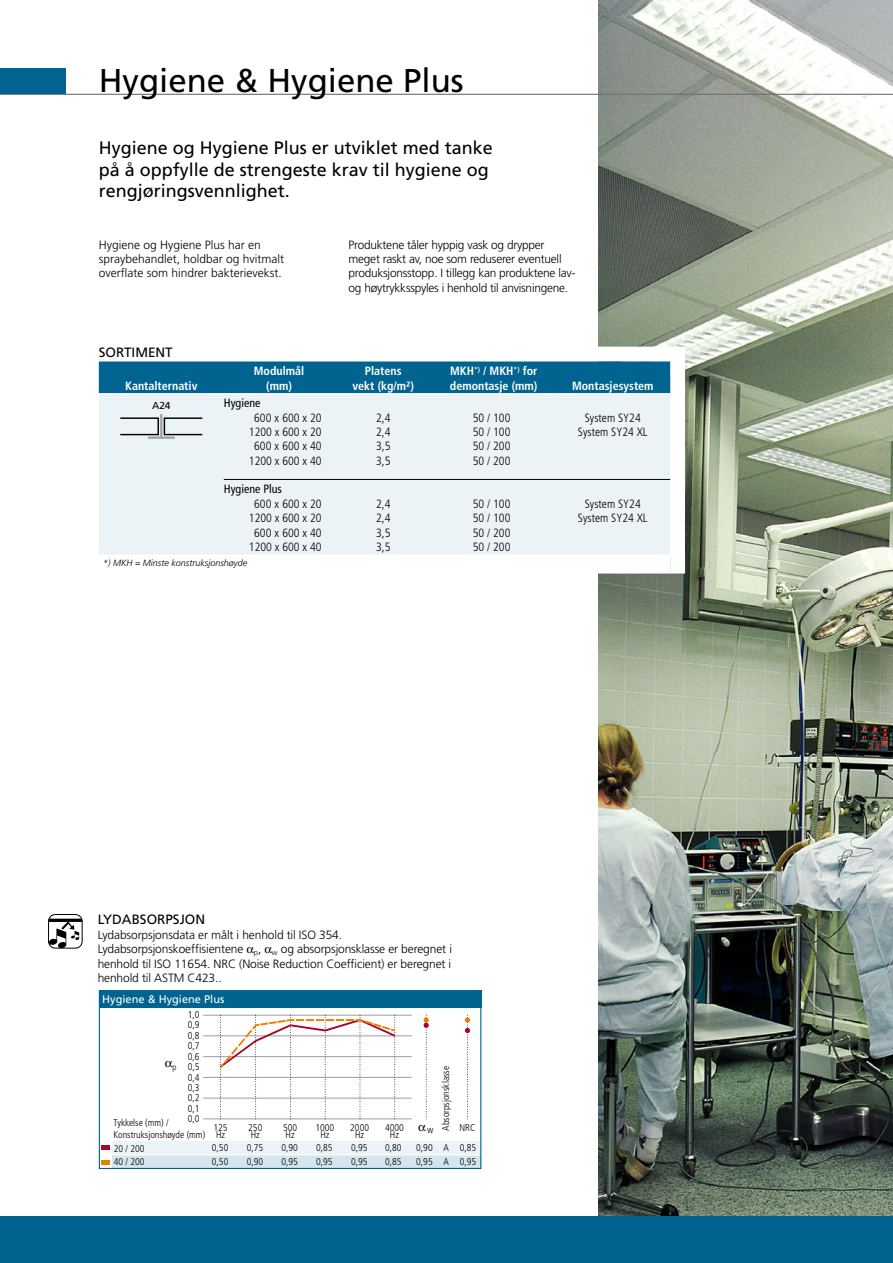
<style>
.page{position:relative;width:893px;height:1263px;background:#fff}
.page>*{position:absolute;margin:0;border:0;box-sizing:border-box;transform-origin:0 0}
.t1{font:33px "Frutiger";color:#000}
.t2{font:18px/21.6px "Frutiger";color:#000}
.t3{font:13.5px "Frutiger";color:#000}
.t4{font:300 12px/14.4px "Frutiger";letter-spacing:-.01em;color:#000}
.t5{font:300 condensed 12px/14.4px "Frutiger";color:#000;text-align:center}
.t6{font:700 condensed 12px/14.4px "Frutiger";color:#fff;text-align:center}
.t7{font:condensed 12px "Frutiger";color:#000}
.t8{font:11.1px "Frutiger";color:#fff}
.t9{font:10.2px "Frutiger";color:#000}
.t10{font:300 condensed 9.75px/10.4px "Frutiger";color:#000}
.t11{font:italic 300 9px "Frutiger";color:#000}
.t12{font:300 condensed 8.55px "Frutiger";color:#000}
</style>
<div class="page">
<img style="left:598px;top:0;width:295px;height:1216px">
<svg style="left:206px;top:1141px;width:273px;height:26px;background:#e1edf3"></svg>
<hr style="left:203px;top:1015px;width:209px;height:1px;background:#9c9e9f">
<hr style="left:203px;top:1098px;width:209px;height:1px;background:#9c9e9f">
<hr style="left:203px;top:1119px;width:209px;height:1px;background:#9c9e9f">
<hr style="left:203px;top:1036px;width:209px;height:1px;background:#9c9e9f">
<hr style="left:203px;top:1056px;width:209px;height:1px;background:#9c9e9f">
<hr style="left:203px;top:1077px;width:209px;height:1px;background:#9c9e9f">
<svg style="left:218px;top:1015px;width:179px;height:105px"></svg>
<svg style="left:465px;top:1015px;width:5px;height:105px"></svg>
<div style="left:112px;top:1141px;width:94px;height:14px;background:#ebf3f7"></div>
<div style="left:112px;top:1155px;width:94px;height:14px;background:#d4e5ee"></div>
<hr style="left:112px;top:1154px;width:94px;height:1px;background:#fff">
<div style="left:101px;top:1145px;width:8px;height:5px;background:#a70529"></div>
<div style="left:101px;top:1160px;width:8px;height:5px;background:#eb7d00"></div>
<div style="left:99px;top:991px;width:382px;height:17px;background:#006390"></div>
<div style="left:99px;top:991px;width:382px;height:178px;border:1px solid #006390"></div>
<svg style="left:49px;top:915px;width:33px;height:33px"></svg>
<div style="left:48px;top:914px;width:34px;height:34px;border:1px solid #000;border-radius:7px"></div>
<svg style="left:48px;top:919px;width:34px;height:29px"></svg>
<hr style="left:0;top:94px;width:893px;height:1px;background:#6f7072">
<svg style="left:99px;top:347px;width:586px;height:15px"></svg>
<div style="left:99px;top:395px;width:571px;height:160px;background:#ebf3f7"></div>
<div style="left:670px;top:394px;width:15px;height:161px;background:#fff"></div>
<svg style="left:99px;top:362px;width:586px;height:33px;background:#146f98"></svg>
<svg style="left:598px;top:555px;width:87px;height:19px"></svg>
<div style="left:164px;top:417px;width:39px;height:18px;border:1px solid #000"></div>
<div style="left:120px;top:417px;width:39px;height:18px;border:1px solid #000"></div>
<svg style="left:149px;top:437px;width:25px;height:1px"></svg>
<hr style="left:160px;top:414px;width:2px;height:24px;background:#9c9e9f">
<hr style="left:224px;top:479px;width:446px;height:1px;background:#000">
<div style="left:0;top:68px;width:66px;height:26px;background:#006390"></div>
<div style="left:0;top:1216px;width:893px;height:47px;background:#006390"></div>
<svg style="left:423px;top:1015px;width:6px;height:105px"></svg>
<h1 class="t1" style="left:99px;top:67px;width:366px">Hygiene &amp; Hygiene Plus</h1>
<h2 class="t2" style="left:99px;top:138px;width:395px">Hygiene og Hygiene Plus er utviklet med tanke på å oppfylle de strengeste krav til hygiene og rengjøringsvennlighet.</h2>
<p class="t4" style="left:99px;top:238px;width:187px">Hygiene og Hygiene Plus har en spraybehandlet, holdbar og hvitmalt overflate som hindrer bakterievekst.</p>
<p class="t4" style="left:349px;top:238px;width:228px">Produktene tåler hyppig vask og drypper meget raskt av, noe som reduserer eventuell produksjonsstopp. I tillegg kan produktene lav&shy;og høytrykksspyles i henhold til anvisningene.</p>
<p class="t3" style="left:99px;top:347px;width:75px">SORTIMENT</p>
<p class="t6" style="left:125px;top:379px;width:74px">Kantalternativ</p>
<p class="t6" style="left:254px;top:365px;width:52px">Modulmål (mm)</p>
<p class="t6" style="left:352px;top:365px;width:63px">Platens vekt (kg/m²)</p>
<p class="t6" style="left:450px;top:365px;width:89px;text-align:left">MKH<sup>*)</sup> / MKH<sup>*)</sup> for demontasje (mm)</p>
<p class="t9" style="left:152px;top:402px;width:20px">A24</p>
<p class="t7" style="left:224px;top:398px;width:38px">Hygiene</p>
<p class="t5" style="left:249px;top:411px;width:74px">600 x 600 x 20<br>1200 x 600 x 20<br>600 x 600 x 40<br>1200 x 600 x 40</p>
<p class="t7" style="left:224px;top:484px;width:60px">Hygiene Plus</p>
<p class="t5" style="left:249px;top:497px;width:74px">600 x 600 x 20<br>1200 x 600 x 20<br>600 x 600 x 40<br>1200 x 600 x 40</p>
<p class="t11" style="left:103px;top:560px;width:146px">*) MKH = Minste konstruksjonshøyde</p>
<p class="t5" style="left:376px;top:411px;width:16px;text-align:justify">2,4<br>2,4<br>3,5<br>3,5</p>
<p class="t5" style="left:376px;top:497px;width:16px;text-align:justify">2,4<br>2,4<br>3,5<br>3,5</p>
<p class="t5" style="left:473px;top:411px;width:39px;text-align:justify">50 / 100<br>50 / 100<br>50 / 200<br>50 / 200</p>
<p class="t5" style="left:473px;top:497px;width:39px;text-align:justify">50 / 100<br>50 / 100<br>50 / 200<br>50 / 200</p>
<p class="t6" style="left:572px;top:379px;width:83px">Montasjesystem</p>
<p class="t5" style="left:578px;top:411px;width:71px">System SY24<br>System SY24 XL</p>
<p class="t5" style="left:578px;top:497px;width:71px">System SY24<br>System SY24 XL</p>
<p class="t3" style="left:98px;top:914px;width:109px">LYDABSORPSJON</p>
<p class="t4" style="left:98px;top:928px;width:356px">Lydabsorpsjonsdata er målt i henhold til ISO 354.<br>Lydabsorpsjonskoeffisientene <sub>p</sub>, <sub>w</sub> og absorpsjonsklasse er beregnet i henhold til ISO 11654. NRC (Noise Reduction Coefficient) er beregnet i henhold til ASTM C423..</p>
<p class="t8" style="left:102px;top:995px;width:124px">Hygiene &amp; Hygiene Plus</p>
<p class="t10" style="left:188px;top:1010px;width:13px;text-align:justify">1,0<br>0,9<br>0,8<br>0,7<br>0,6<br>0,5<br>0,4<br>0,3<br>0,2<br>0,1<br>0,0</p>
<p class="t12" style="left:172px;top:1063px;width:5px">p</p>
<p class="t10" style="left:114px;top:1118px;width:93px;line-height:11.9px">Tykkelse (mm) /<br>Konstruksjonshøyde (mm)</p>
<p class="t10" style="left:441px;top:1131px;width:66px;rotate:-90deg">Absorpsjonsklasse</p>
<p class="t10" style="left:213px;top:1123px;width:16px">125</p>
<p class="t10" style="left:248px;top:1123px;width:16px">250</p>
<p class="t10" style="left:283px;top:1123px;width:16px">500</p>
<p class="t10" style="left:315px;top:1123px;width:20px">1000</p>
<p class="t10" style="left:350px;top:1123px;width:20px">2000</p>
<p class="t10" style="left:385px;top:1123px;width:20px">4000</p>
<p class="t10" style="left:427px;top:1126px;width:8px">w</p>
<p class="t10" style="left:459px;top:1123px;width:17px">NRC</p>
<p class="t10" style="left:216px;top:1130px;width:11px">Hz</p>
<p class="t10" style="left:251px;top:1130px;width:11px">Hz</p>
<p class="t10" style="left:286px;top:1130px;width:11px">Hz</p>
<p class="t10" style="left:320px;top:1130px;width:11px">Hz</p>
<p class="t10" style="left:355px;top:1130px;width:11px">Hz</p>
<p class="t10" style="left:390px;top:1130px;width:11px">Hz</p>
<p class="t10" style="left:114px;top:1142px;width:32px;line-height:14px">20 / 200<br>40 / 200</p>
<p class="t10" style="left:212px;top:1143px;width:18px">0,50</p>
<p class="t10" style="left:247px;top:1143px;width:18px">0,75</p>
<p class="t10" style="left:281px;top:1143px;width:18px">0,90</p>
<p class="t10" style="left:316px;top:1143px;width:18px">0,85</p>
<p class="t10" style="left:351px;top:1143px;width:18px">0,95</p>
<p class="t10" style="left:385px;top:1143px;width:18px">0,80</p>
<p class="t10" style="left:416px;top:1143px;width:62px">0,90 A 0,85</p>
<p class="t10" style="left:212px;top:1157px;width:18px">0,50</p>
<p class="t10" style="left:247px;top:1157px;width:18px">0,90</p>
<p class="t10" style="left:281px;top:1157px;width:18px">0,95</p>
<p class="t10" style="left:316px;top:1157px;width:18px">0,95</p>
<p class="t10" style="left:351px;top:1157px;width:18px">0,95</p>
<p class="t10" style="left:385px;top:1157px;width:18px">0,85</p>
<p class="t10" style="left:416px;top:1157px;width:62px">0,95 A 0,95</p>
</div>
